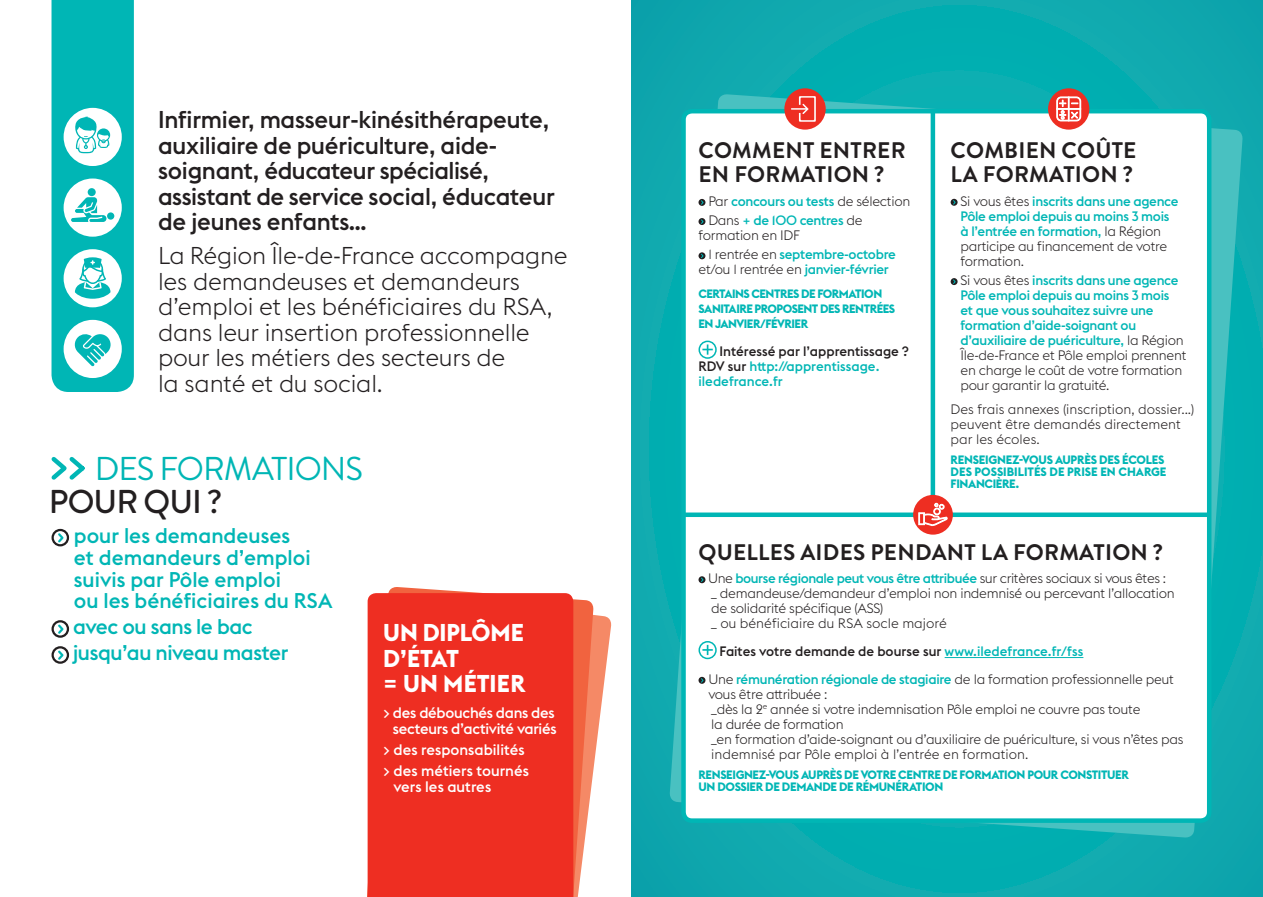
<style>
.page{position:relative;width:1263px;height:897px;background:#fff}
.page>*{position:absolute;margin:0;border:0;box-sizing:border-box;transform-origin:0 0}
.t1{font:33px "Brandon Grotesque";letter-spacing:-.03em;color:#00b6b5}
.t2{font:500 33px "Brandon Grotesque";letter-spacing:-.03em;color:#231f20}
.t3{font:300 24px/25.5px "Euclid Flex";letter-spacing:-.01em;color:#231f20}
.t4{font:500 24px/25.5px "Euclid Flex";letter-spacing:-.01em;color:#231f20}
.t5{font:700 24px/25.5px "Euclid Flex";letter-spacing:-.005em;color:#fff}
.t6{font:700 22.5px/24px "Brandon Grotesque";letter-spacing:.01em;color:#231f20}
.t7{font:500 21px/21.8px "Euclid Flex";color:#00b6b5}
.t8{font:500 21px/26px "Euclid Flex";letter-spacing:-.02em;color:#00b6b5}
.t9{font:500 15px/16.5px "Euclid Flex";letter-spacing:-.01em;color:#fff;text-align:right}
.t10{font:300 13.5px/15px "Euclid Flex";letter-spacing:-.02em;color:#231f20}
.t11{font:500 13.5px/15px "Euclid Flex";letter-spacing:-.02em;color:#00b6b5}
.t12{font:500 13.5px/15px "Euclid Flex";color:#00b6b5}
.t13{font:300 13.5px/15px "Euclid Flex";color:#231f20}
.t14{font:700 12px/12px "Euclid Flex";letter-spacing:-.03em;color:#00b6b5}
.s1{font-weight:300;color:#231f20}
.s2{font-weight:500;color:#00b6b5}
.s3{color:#231f20}
</style>
<div class="page">
<div style="left:631px;top:0;width:631px;height:896px;background:linear-gradient(to right,#0baaaf,#0aabaf)"></div>
<svg style="left:669px;top:94px;width:573px;height:744px;background:#16b1b3"></svg>
<svg style="left:593px;top:606px;width:19px;height:167px"></svg>
<svg style="left:388px;top:587px;width:205px;height:309px"></svg>
<div style="left:367px;top:593px;width:206px;height:303px;background:#ee2e22"></div>
<div style="left:683px;top:111px;width:525px;height:709px;background:#fff;border-radius:9px"></div>
<div style="left:681px;top:109px;width:530px;height:713px;border:4px solid #00b6b5;border-radius:9px"></div>
<svg style="left:698px;top:199px;width:7px;height:7px"></svg>
<svg style="left:700px;top:200px;width:3px;height:5px"></svg>
<svg style="left:698px;top:218px;width:7px;height:7px"></svg>
<svg style="left:700px;top:219px;width:3px;height:5px"></svg>
<svg style="left:698px;top:252px;width:7px;height:7px"></svg>
<svg style="left:700px;top:253px;width:3px;height:5px"></svg>
<svg style="left:702px;top:344px;width:10px;height:10px"></svg>
<div style="left:698px;top:340px;width:18px;height:19px;border:2px solid #00b6b5;border-radius:50%"></div>
<svg style="left:950px;top:199px;width:7px;height:7px"></svg>
<svg style="left:952px;top:200px;width:3px;height:5px"></svg>
<svg style="left:950px;top:278px;width:7px;height:7px"></svg>
<svg style="left:952px;top:279px;width:3px;height:5px"></svg>
<hr style="left:944px;top:657px;width:139px;height:1px;background:#00b6b5">
<svg style="left:698px;top:576px;width:7px;height:7px"></svg>
<svg style="left:700px;top:577px;width:3px;height:5px"></svg>
<svg style="left:702px;top:644px;width:10px;height:11px"></svg>
<div style="left:698px;top:641px;width:18px;height:18px;border:2px solid #00b6b5;border-radius:50%"></div>
<svg style="left:698px;top:676px;width:7px;height:7px"></svg>
<svg style="left:700px;top:677px;width:3px;height:6px"></svg>
<div style="left:682px;top:512px;width:527px;height:5px;background:#00b6b5"></div>
<svg style="left:930px;top:109px;width:4px;height:386px;background:#28c1c0"></svg>
<div style="left:784px;top:88px;width:41px;height:42px;background:#ee2e22;border-radius:50%"></div>
<svg style="left:791px;top:96px;width:24px;height:26px"></svg>
<div style="left:912px;top:495px;width:40px;height:39px;background:#ee2e22;border-radius:50%"></div>
<svg style="left:918px;top:503px;width:29px;height:23px"></svg>
<svg style="left:1047px;top:88px;width:42px;height:42px"></svg>
<svg style="left:1055px;top:96px;width:25px;height:25px"></svg>
<svg style="left:51px;top:457px;width:34px;height:23px"></svg>
<div style="left:51px;top:529px;width:18px;height:17px;border:2px solid #231f20;border-radius:50%"></div>
<svg style="left:56px;top:531px;width:9px;height:13px"></svg>
<div style="left:51px;top:620px;width:18px;height:17px;border:2px solid #231f20;border-radius:50%"></div>
<svg style="left:56px;top:622px;width:9px;height:13px"></svg>
<div style="left:51px;top:646px;width:18px;height:17px;border:2px solid #231f20;border-radius:50%"></div>
<svg style="left:56px;top:648px;width:9px;height:13px"></svg>
<svg style="left:51px;top:0;width:83px;height:392px"></svg>
<svg style="left:1259px;top:0;width:4px;height:3px"></svg>
<svg style="left:1259px;top:894px;width:4px;height:3px"></svg>
<h2 class="t4" style="left:158px;top:107px;width:398px">Infirmier, masseur-kinésithérapeute, auxiliaire de puériculture, aide&shy;soignant, éducateur spécialisé, assistant de service social, éducateur de jeunes enfants…</h2>
<h2 class="t3" style="left:158px;top:243px;width:411px">La Région Île-de-France accompagne les demandeuses et demandeurs d’emploi et les bénéficiaires du RSA, dans leur insertion professionnelle pour les métiers des secteurs de<br>la santé et du social.</h2>
<h1 class="t1" style="left:95px;top:445px;width:269px">DES FORMATIONS</h1>
<h1 class="t2" style="left:49px;top:478px;width:175px">POUR QUI ?</h1>
<h3 class="t7" style="left:74px;top:525px;width:260px">pour les demandeuses<br>et demandeurs d’emploi suivis par Pôle emploi<br>ou les bénéficiaires du RSA</h3>
<h3 class="t8" style="left:73px;top:614px;width:217px">avec ou sans le bac jusqu’au niveau master</h3>
<h2 class="t5" style="left:383px;top:620px;width:144px">UN DIPLÔME<br>D’ÉTAT<br>= UN MÉTIER</h2>
<p class="t9" style="left:383px;top:704px;width:175px">&gt; des débouchés dans des secteurs d’activité variés</p>
<p class="t9" style="left:383px;top:739px;width:147px;line-height:20.7px;text-align:left">&gt; des responsabilités &gt; des métiers tournés</p>
<p class="t9" style="left:393px;top:778px;width:99px">vers les autres</p>
<h3 class="t6" style="left:698px;top:139px;width:209px">COMMENT ENTRER<br>EN FORMATION ?</h3>
<p class="t11" style="left:708px;top:191px;width:203px;line-height:19.2px"><span class="s1">Par</span> concours ou tests <span class="s1">de sélection<br>Dans</span> + de 100 centres <span class="s1">de</span></p>
<p class="t10" style="left:708px;top:226px;width:189px;line-height:19.2px;text-indent:-10px">formation en IDF<br>1 rentrée en <span class="s2">septembre-octobre</span></p>
<p class="t10" style="left:698px;top:262px;width:192px">et/ou 1 rentrée en <span class="s2">janvier-février</span></p>
<p class="t14" style="left:698px;top:286px;width:198px;line-height:15px">CERTAINS CENTRES DE FORMATION<br>SANITAIRE PROPOSENT DES RENTRÉES<br>EN JANVIER/FÉVRIER</p>
<p class="t12" style="left:698px;top:343px;width:211px;text-indent:21px"><span class="s3">Intéressé par l’apprentissage ?<br>RDV sur</span> http://apprentissage. iledefrance.fr</p>
<h3 class="t6" style="left:950px;top:139px;width:187px">COMBIEN COÛTE<br>LA FORMATION ?</h3>
<p class="t11" style="left:960px;top:193px;width:219px"><span class="s1">Si vous êtes</span> inscrits dans une agence<br>Pôle emploi depuis au moins 3 mois à l’entrée en formation, <span class="s1">la Région participe au financement de votre formation.</span></p>
<p class="t11" style="left:960px;top:273px;width:227px"><span class="s1">Si vous êtes</span> inscrits dans une agence Pôle emploi depuis au moins 3 mois<br>et que vous souhaitez suivre une formation d’aide-soignant ou d’auxiliaire de puériculture, <span class="s1">la Région Île-de-France et Pôle emploi prennent en charge le coût de votre formation pour garantir la gratuité.</span></p>
<p class="t13" style="left:950px;top:401px;width:245px">Des frais annexes (inscription, dossier...) peuvent être demandés directement par les écoles.</p>
<p class="t14" style="left:950px;top:454px;width:217px">RENSEIGNEZ-VOUS AUPRÈS DES ÉCOLES<br>DES POSSIBILITÉS DE PRISE EN CHARGE<br>FINANCIÈRE.</p>
<h3 class="t6" style="left:698px;top:540px;width:466px">QUELLES AIDES PENDANT LA FORMATION ?</h3>
<p class="t10" style="left:708px;top:571px;width:468px">Une <span class="s2">bourse régionale peut vous être attribuée</span> sur critères sociaux si vous êtes : _ demandeuse/demandeur d’emploi non indemnisé ou percevant l’allocation de solidarité spécifique (ASS)<br>_ ou bénéficiaire du RSA socle majoré</p>
<p class="t12" style="left:708px;top:637px;width:467px;line-height:27.8px;text-indent:11px"><span class="s3">Faites votre demande de bourse sur</span> www.iledefrance.fr/fss<br><span class="s1">Une</span> rémunération régionale de stagiaire <span class="s1">de la formation professionnelle peut</span></p>
<p class="t10" style="left:708px;top:686px;width:476px">vous être attribuée :<br>_dès la 2<sup>e</sup> année si votre indemnisation Pôle emploi ne couvre pas toute<br>la durée de formation<br>_en formation d’aide-soignant ou d’auxiliaire de puériculture, si vous n’êtes pas indemnisé par Pôle emploi à l’entrée en formation.</p>
<p class="t14" style="left:698px;top:769px;width:432px">RENSEIGNEZ-VOUS AUPRÈS DE VOTRE CENTRE DE FORMATION POUR CONSTITUER<br>UN DOSSIER DE DEMANDE DE RÉMUNÉRATION</p>
</div>
